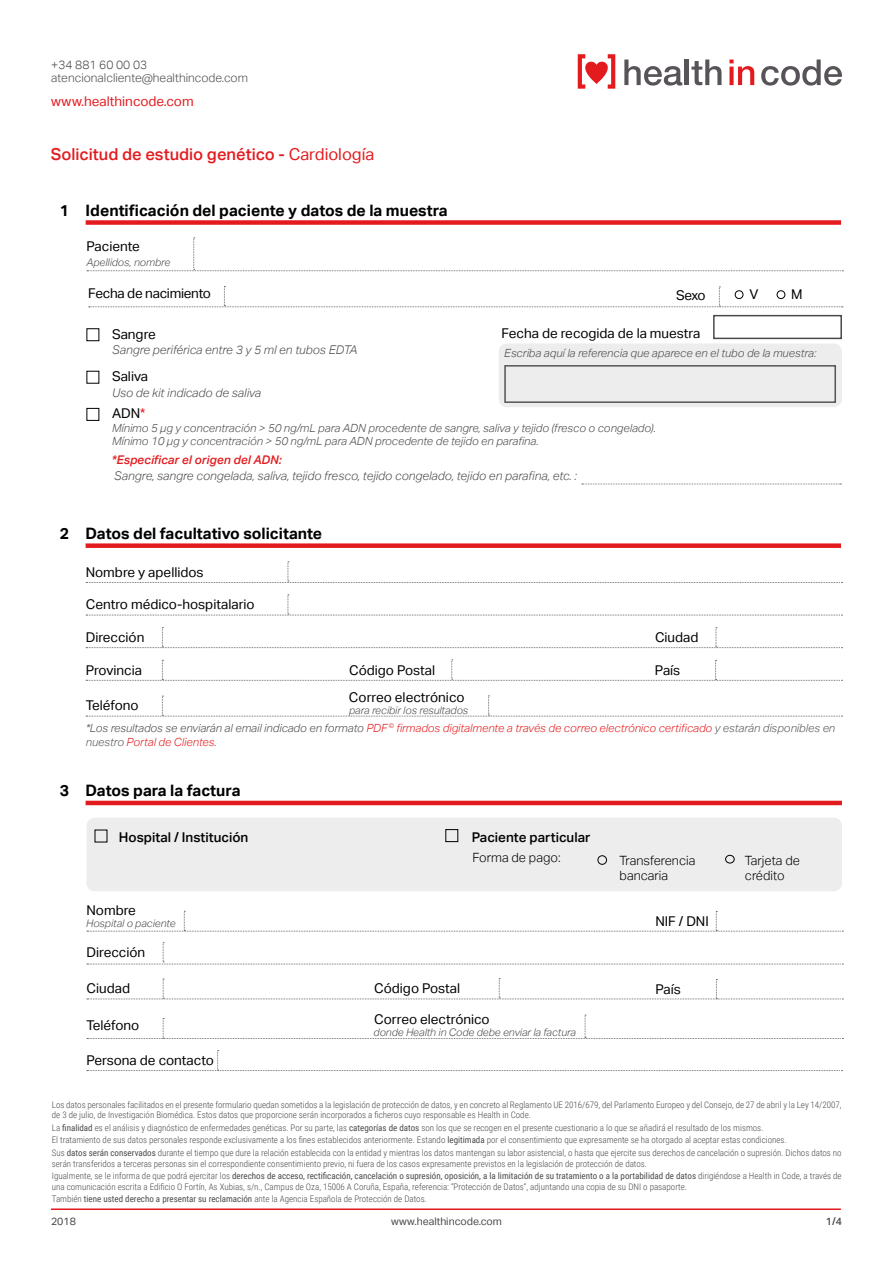
<style>
.page{position:relative;width:893px;height:1263px;background:#fff}
.page>*{position:absolute;margin:0;border:0;box-sizing:border-box;transform-origin:0 0}
.t1{font:500 16.5px "Aktiv Grotesk";color:#e41b1e}
.t2{font:700 15.75px "Aktiv Grotesk";color:#000}
.t3{font:13.5px/27.3px "Aktiv Grotesk";color:#000}
.t4{font:500 13.5px "Aktiv Grotesk";color:#000}
.t5{font:13.5px "Aktiv Grotesk";color:#e41b1e}
.t6{font:13.5px "Aktiv Grotesk";letter-spacing:-.02em;color:#000}
.t7{font:300 12.75px/15.3px "Aktiv Grotesk";color:#000}
.t8{font:italic 300 12px "Aktiv Grotesk";color:#4a4a49}
.t9{font:300 12px/13.2px "Aktiv Grotesk";color:#4a4a49}
.t10{font:italic 500 12px "Aktiv Grotesk";color:#e41b1e}
.t11{font:italic 300 11.25px/13px "Aktiv Grotesk";color:#4a4a49}
.t12{font:italic 300 11.25px/13.5px "Aktiv Grotesk";color:#e41b1e}
.t13{font:italic 300 10.5px "Aktiv Grotesk";color:#4b4a49}
.t14{font:italic 300 10.5px "Aktiv Grotesk";color:#4a4a49}
.t15{font:10.5px "Aktiv Grotesk";color:#4a4a49}
.t16{font:500 10.5px "Aktiv Grotesk";color:#4a4a49}
.t17{font:300 9px/12.6px "Roboto Condensed";color:#4a4a49}
.s1{font-weight:400}
.s2{color:#e41b1e}
.s3{color:#4b4a49}
.s4{color:#575756}
</style>
<div class="page">
<hr style="left:51px;top:1208px;width:790px;height:2px;background:#e41b1e">
<svg style="left:578px;top:54px;width:37px;height:35px"></svg>
<svg style="left:624px;top:60px;width:58px;height:26px"></svg>
<hr style="left:685px;top:60px;width:4px;height:25px;background:#575358">
<svg style="left:691px;top:60px;width:30px;height:25px"></svg>
<svg style="left:729px;top:60px;width:25px;height:25px"></svg>
<svg style="left:761px;top:60px;width:81px;height:26px"></svg>
<div style="left:87px;top:818px;width:755px;height:73px;background:#ededed;border-radius:9px"></div>
<div style="left:86px;top:220px;width:755px;height:5px;background:#e41b1e"></div>
<div style="left:86px;top:543px;width:755px;height:5px;background:#e41b1e"></div>
<svg style="left:86px;top:561px;width:757px;height:22px"></svg>
<svg style="left:86px;top:594px;width:757px;height:22px"></svg>
<svg style="left:86px;top:695px;width:757px;height:22px"></svg>
<svg style="left:86px;top:627px;width:757px;height:21px"></svg>
<svg style="left:86px;top:659px;width:757px;height:22px"></svg>
<hr style="left:86px;top:801px;width:756px;height:4px;background:#e41b1e">
<div style="left:499px;top:343px;width:343px;height:64px;background:#ededed;border-radius:9px"></div>
<div style="left:87px;top:328px;width:12px;height:13px;border:1px solid #000"></div>
<div style="left:87px;top:408px;width:12px;height:13px;border:1px solid #000"></div>
<svg style="left:582px;top:484px;width:259px;height:1px"></svg>
<svg style="left:87px;top:238px;width:756px;height:33px"></svg>
<svg style="left:89px;top:286px;width:754px;height:21px"></svg>
<div style="left:735px;top:291px;width:8px;height:8px;border:1px solid #000;border-radius:50%"></div>
<div style="left:777px;top:291px;width:8px;height:8px;border:1px solid #000;border-radius:50%"></div>
<svg style="left:87px;top:942px;width:756px;height:23px"></svg>
<svg style="left:87px;top:1015px;width:756px;height:24px"></svg>
<svg style="left:87px;top:978px;width:756px;height:21px"></svg>
<div style="left:445px;top:829px;width:13px;height:13px;border:1px solid #000"></div>
<div style="left:598px;top:855px;width:9px;height:10px;border:1px solid #000;border-radius:50%"></div>
<div style="left:725px;top:855px;width:10px;height:8px;border:1px solid #000;border-radius:50%"></div>
<svg style="left:87px;top:911px;width:756px;height:21px"></svg>
<svg style="left:504px;top:365px;width:332px;height:38px"></svg>
<svg style="left:713px;top:314px;width:129px;height:26px"></svg>
<svg style="left:87px;top:1050px;width:756px;height:21px"></svg>
<h3 class="t9" style="left:51px;top:58px;width:198px">+34 881 60 00 03 atencionalcliente@healthincode.com</h3>
<h3 class="t5" style="left:51px;top:94px;width:144px">www.healthincode.com</h3>
<h1 class="t1" style="left:51px;top:144px;width:325px">Solicitud de estudio genético - <span class="s1">Cardiología</span></h1>
<h2 class="t2" style="left:60px;top:201px;width:389px">1 Identificación del paciente y datos de la muestra</h2>
<h3 class="t3" style="left:87px;top:233px;width:55px">Paciente</h3>
<p class="t14" style="left:87px;top:256px;width:85px">Apellidos, nombre</p>
<h3 class="t6" style="left:88px;top:285px;width:124px">Fecha de nacimiento</h3>
<h3 class="t3" style="left:676px;top:282px;width:31px">Sexo</h3>
<h3 class="t3" style="left:749px;top:281px;width:10px">V</h3>
<h3 class="t3" style="left:791px;top:281px;width:13px">M</h3>
<h3 class="t3" style="left:112px;top:320px;width:45px">Sangre</h3>
<h3 class="t8" style="left:112px;top:343px;width:247px">Sangre periférica entre 3 y 5 ml en tubos EDTA</h3>
<h3 class="t3" style="left:112px;top:363px;width:38px">Saliva</h3>
<h3 class="t8" style="left:112px;top:386px;width:151px">Uso de kit indicado de saliva</h3>
<h3 class="t3" style="left:112px;top:400px;width:35px">ADN<span class="s2">*</span></h3>
<h3 class="t3" style="left:501px;top:319px;width:201px">Fecha de recogida de la muestra</h3>
<p class="t11" style="left:504px;top:347px;width:313px">Escriba aquí la referencia que aparece en el tubo de la muestra:</p>
<p class="t11" style="left:112px;top:422px;width:545px">Mínimo 5 μg y concentración &gt; 50 ng/mL para ADN procedente de sangre, saliva y tejido (fresco o congelado).<br>Mínimo 10 μg y concentración &gt; 50 ng/mL para ADN procedente de tejido en parafina.</p>
<h3 class="t10" style="left:112px;top:453px;width:172px">*Especificar el origen del ADN:</h3>
<h3 class="t8" style="left:114px;top:469px;width:464px">Sangre, sangre congelada, saliva, tejido fresco, tejido congelado, tejido en parafina, etc. :</h3>
<h2 class="t2" style="left:60px;top:524px;width:264px">2 Datos del facultativo solicitante</h2>
<h3 class="t3" style="left:86px;top:558px;width:119px">Nombre y apellidos</h3>
<h3 class="t3" style="left:86px;top:591px;width:171px">Centro médico-hospitalario</h3>
<h3 class="t3" style="left:86px;top:624px;width:60px">Dirección</h3>
<h3 class="t3" style="left:86px;top:656px;width:58px">Provincia</h3>
<h3 class="t3" style="left:86px;top:692px;width:54px">Teléfono</h3>
<h3 class="t3" style="left:349px;top:656px;width:117px">Código Postal<br>Correo electrónico</h3>
<p class="t14" style="left:349px;top:704px;width:121px">para recibir los resultados</p>
<h3 class="t3" style="left:655px;top:624px;width:45px">Ciudad</h3>
<h3 class="t3" style="left:655px;top:656px;width:27px">País</h3>
<p class="t12" style="left:86px;top:721px;width:751px"><span class="s3">*Los resultados se enviarán al email indicado en formato</span> PDF <sup>©</sup> firmados digitalmente a través de correo electrónico certificado <span class="s4">y estarán disponibles en nuestro</span> Portal de Clientes.</p>
<h2 class="t2" style="left:60px;top:782px;width:182px">3 Datos para la factura</h2>
<h3 class="t4" style="left:119px;top:830px;width:131px">Hospital / Institución</h3>
<h3 class="t4" style="left:472px;top:829px;width:120px">Paciente particular</h3>
<h3 class="t7" style="left:472px;top:850px;width:90px">Forma de pago:</h3>
<h3 class="t7" style="left:620px;top:853px;width:77px">Transferencia bancaria</h3>
<h3 class="t7" style="left:745px;top:853px;width:57px">Tarjeta de crédito</h3>
<p class="t13" style="left:86px;top:918px;width:91px">Hospital o paciente</p>
<h3 class="t3" style="left:87px;top:897px;width:51px">Nombre</h3>
<h3 class="t3" style="left:655px;top:908px;width:55px">NIF / DNI</h3>
<h3 class="t3" style="left:87px;top:939px;width:60px">Dirección</h3>
<h3 class="t3" style="left:87px;top:975px;width:45px">Ciudad</h3>
<h3 class="t3" style="left:374px;top:975px;width:88px">Código Postal</h3>
<h3 class="t3" style="left:655px;top:975px;width:27px">País</h3>
<h3 class="t3" style="left:87px;top:1011px;width:54px">Teléfono</h3>
<h3 class="t3" style="left:87px;top:1046px;width:129px">Persona de contacto</h3>
<h3 class="t3" style="left:374px;top:1006px;width:117px">Correo electrónico</h3>
<p class="t13" style="left:374px;top:1026px;width:204px">donde Health in Code debe enviar la factura</p>
<p class="t17" style="left:52px;top:1099px;width:791px;line-height:10.5px">Los datos personales facilitados en el presente formulario quedan sometidos a la legislación de protección de datos, y en concreto al Reglamento UE 2016/679, del Parlamento Europeo y del Consejo, de 27 de abril y la Ley 14/2007, de 3 de julio, de Investigación Biomédica. Estos datos que proporcione serán incorporados a ficheros cuyo responsable es Health in Code.</p>
<p class="t17" style="left:52px;top:1121px;width:791px">La <span class="s1">finalidad</span> es el análisis y diagnóstico de enfermedades genéticas. Por su parte, las <span class="s1">categorías de datos</span> son los que se recogen en el presente cuestionario a lo que se añadirá el resultado de los mismos.<br>El tratamiento de sus datos personales responde exclusivamente a los fines establecidos anteriormente. Estando <span class="s1">legitimada</span> por el consentimiento que expresamente se ha otorgado al aceptar estas condiciones.<br>Sus <span class="s1">datos serán conservados</span> durante el tiempo que dure la relación establecida con la entidad y mientras los datos mantengan su labor asistencial, o hasta que ejercite sus derechos de cancelación o supresión. Dichos datos no</p>
<p class="t17" style="left:52px;top:1157px;width:791px">serán transferidos a terceras personas sin el correspondiente consentimiento previo, ni fuera de los casos expresamente previstos en la legislación de protección de datos.<br>Igualmente, se le informa de que podrá ejercitar los <span class="s1">derechos de acceso, rectificación, cancelación o supresión, oposición, a la limitación de su tratamiento o a la portabilidad de datos</span> dirigiéndose a Health in Code, a través de</p>
<p class="t17" style="left:52px;top:1180px;width:637px">una comunicación escrita a Edificio O Fortín, As Xubias, s/n., Campus de Oza, 15006 A Coruña, España, referencia: “Protección de Datos”, adjuntando una copia de su DNI o pasaporte.<br>También <span class="s1">tiene usted derecho a presentar su reclamación</span> ante la Agencia Española de Protección de Datos.</p>
<p class="t15" style="left:51px;top:1215px;width:26px">2018</p>
<p class="t15" style="left:391px;top:1215px;width:112px">www.healthincode.com</p>
<p class="t16" style="left:826px;top:1215px;width:18px">1/4</p>
</div>
